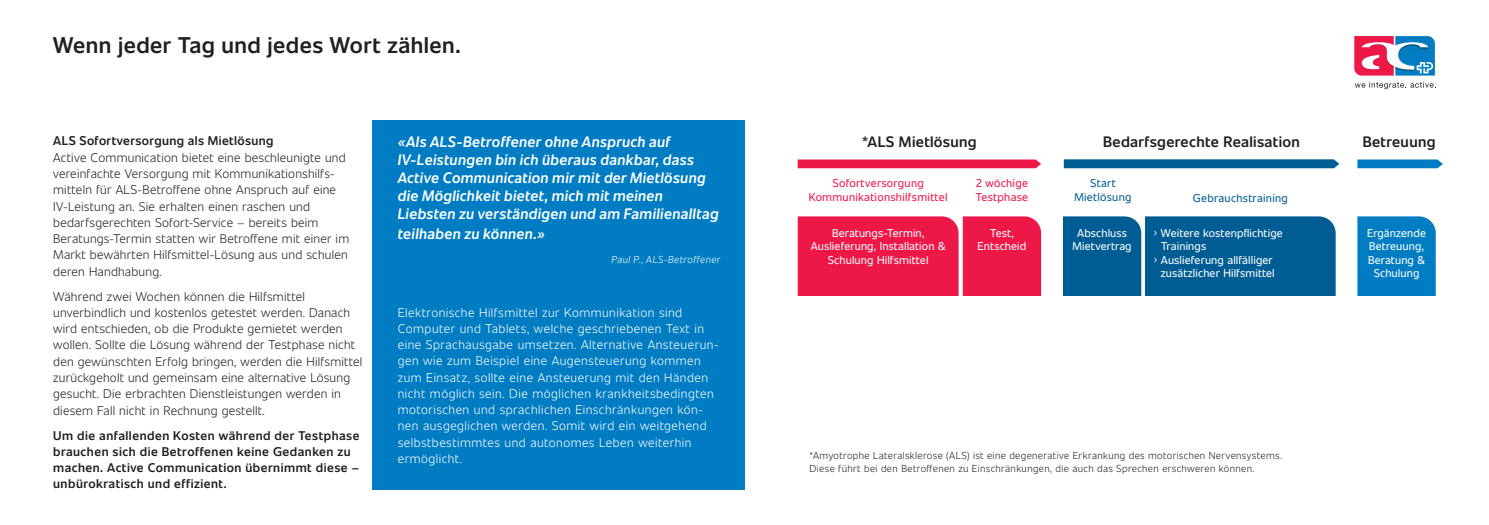
<style>
.page{position:relative;width:1489px;height:525px;background:#fff}
.page>*{position:absolute;margin:0;border:0;box-sizing:border-box;transform-origin:0 0}
.t1{font:600 22.5px "Unitext";letter-spacing:.02em;color:#231f20}
.t2{font:italic 600 15px/18px "Unitext";letter-spacing:.02em;color:#fff}
.t3{font:600 15px "Unitext";letter-spacing:.02em;color:#231f20}
.Fliesstext{font:300 12.5px/16.2px "Unitext";letter-spacing:.015em;color:#231f20}
.t4{font:300 12.5px/16.2px "Unitext";letter-spacing:.035em;color:#fff}
.t5{font:600 12.5px/16.2px "Unitext";letter-spacing:.04em;color:#231f20}
.t6{font:11.25px/13.5px "Unitext";letter-spacing:.01em;color:#fff;text-align:center}
.t7{font:11.25px/13.5px "Unitext";letter-spacing:.025em;color:#ed1748;text-align:center}
.t8{font:11.25px/13.5px "Unitext";letter-spacing:.025em;color:#005d94;text-align:center}
.t9{font:300 10px/12.5px "Unitext";letter-spacing:.035em;color:#231f20}
.t10{font:italic 300 10px "Unitext";letter-spacing:.045em;color:#fff}
</style>
<div class="page">
<div style="left:372px;top:120px;width:372px;height:370px;background:#007cc2"></div>
<div style="left:797px;top:216px;width:244px;height:80px;background:#ed1748"></div>
<div style="left:1357px;top:216px;width:78px;height:80px;background:#007cc2"></div>
<div style="left:1062px;top:216px;width:273px;height:80px;background:#005d94"></div>
<svg style="left:1355px;top:82px;width:79px;height:7px"></svg>
<svg style="left:1354px;top:36px;width:80px;height:40px"></svg>
<svg style="left:1357px;top:159px;width:85px;height:9px"></svg>
<svg style="left:1063px;top:159px;width:276px;height:9px;background:#0c6498"></svg>
<svg style="left:797px;top:159px;width:244px;height:9px;background:#ee2654"></svg>
<p class="t1" style="left:53px;top:29px;width:409px">Wenn jeder Tag und jedes Wort zählen.</p>
<p class="t5" style="left:53px;top:132px;width:222px">ALS Sofortversorgung als Mietlösung</p>
<p class="Fliesstext" style="left:53px;top:148px;width:297px">Active Communication bietet eine beschleunigte und vereinfachte Versorgung mit Kommunikationshilfs&shy;mitteln für ALS-Betroffene ohne Anspruch auf eine IV-Leistung an. Sie erhalten einen raschen und bedarfsgerechten Sofort-Service – bereits beim Beratungs-Termin statten wir Betroffene mit einer im Markt bewährten Hilfsmittel-Lösung aus und schulen deren Handhabung.</p>
<p class="Fliesstext" style="left:53px;top:287px;width:311px">Während zwei Wochen können die Hilfsmittel unverbindlich und kostenlos getestet werden. Danach wird entschieden, ob die Produkte gemietet werden wollen. Sollte die Lösung während der Testphase nicht den gewünschten Erfolg bringen, werden die Hilfsmittel zurückgeholt und gemeinsam eine alternative Lösung gesucht. Die erbrachten Dienstleistungen werden in diesem Fall nicht in Rechnung gestellt.</p>
<p class="t5" style="left:53px;top:426px;width:308px">Um die anfallenden Kosten während der Testphase brauchen sich die Betroffenen keine Gedanken zu machen. Active Communication übernimmt diese – unbürokratisch und effizient.</p>
<p class="t2" style="left:398px;top:132px;width:322px">«Als ALS-Betroffener ohne Anspruch auf IV-Leistungen bin ich überaus dankbar, dass Active Communication mir mit der Mietlösung die Möglichkeit bietet, mich mit meinen Liebsten zu verständigen und am Familienalltag</p>
<p class="t2" style="left:398px;top:224px;width:149px">teilhaben zu können.»</p>
<p class="t10" style="left:611px;top:252px;width:110px">Paul P., ALS-Betroffener</p>
<p class="t4" style="left:398px;top:303px;width:322px">Elektronische Hilfsmittel zur Kommunikation sind Computer und Tablets, welche geschriebenen Text in eine Sprachausgabe umsetzen. Alternative Ansteuerun&shy;gen wie zum Beispiel eine Augensteuerung kommen zum Einsatz, sollte eine Ansteuerung mit den Händen nicht möglich sein. Die möglichen krankheitsbedingten motorischen und sprachlichen Einschränkungen kön&shy;nen ausgeglichen werden. Somit wird ein weitgehend selbstbestimmtes und autonomes Leben weiterhin ermöglicht.</p>
<p class="t3" style="left:862px;top:131px;width:116px">*ALS Mietlösung</p>
<p class="t3" style="left:1103px;top:131px;width:198px">Bedarfsgerechte Realisation</p>
<p class="t3" style="left:1362px;top:131px;width:74px">Betreuung</p>
<p class="t7" style="left:808px;top:176px;width:140px">Sofortversorgung<br>Kommunikationshilfsmittel</p>
<p class="t8" style="left:1074px;top:176px;width:59px">Start<br>Mietlösung</p>
<p class="t7" style="left:976px;top:176px;width:53px">2 wöchige</p>
<p class="t7" style="left:975px;top:189px;width:54px">Testphase</p>
<p class="t8" style="left:1192px;top:190px;width:97px">Gebrauchstraining</p>
<p class="t6" style="left:810px;top:225px;width:136px">Beratungs-Termin,<br>Auslieferung, Installation &amp;<br>Schulung Hilfsmittel</p>
<p class="t6" style="left:990px;top:225px;width:25px">Test,</p>
<p class="t6" style="left:977px;top:238px;width:50px">Entscheid</p>
<p class="t6" style="left:1160px;top:225px;width:123px;text-align:left;text-indent:-7px">› Weitere kostenpflichtige<br>Trainings</p>
<p class="t6" style="left:1153px;top:252px;width:122px;text-align:right">› Auslieferung allfälliger zusätzlicher Hilfsmittel</p>
<p class="t6" style="left:1072px;top:225px;width:61px">Abschluss<br>Mietvertrag</p>
<p class="t6" style="left:1366px;top:225px;width:61px">Ergänzende<br>Betreuung,<br>Beratung &amp;<br>Schulung</p>
<p class="t9" style="left:809px;top:448px;width:474px">*Amyotrophe Lateralsklerose (ALS) ist eine degenerative Erkrankung des motorischen Nervensystems.<br>Diese führt bei den Betroffenen zu Einschränkungen, die auch das Sprechen erschweren können.</p>
</div>
